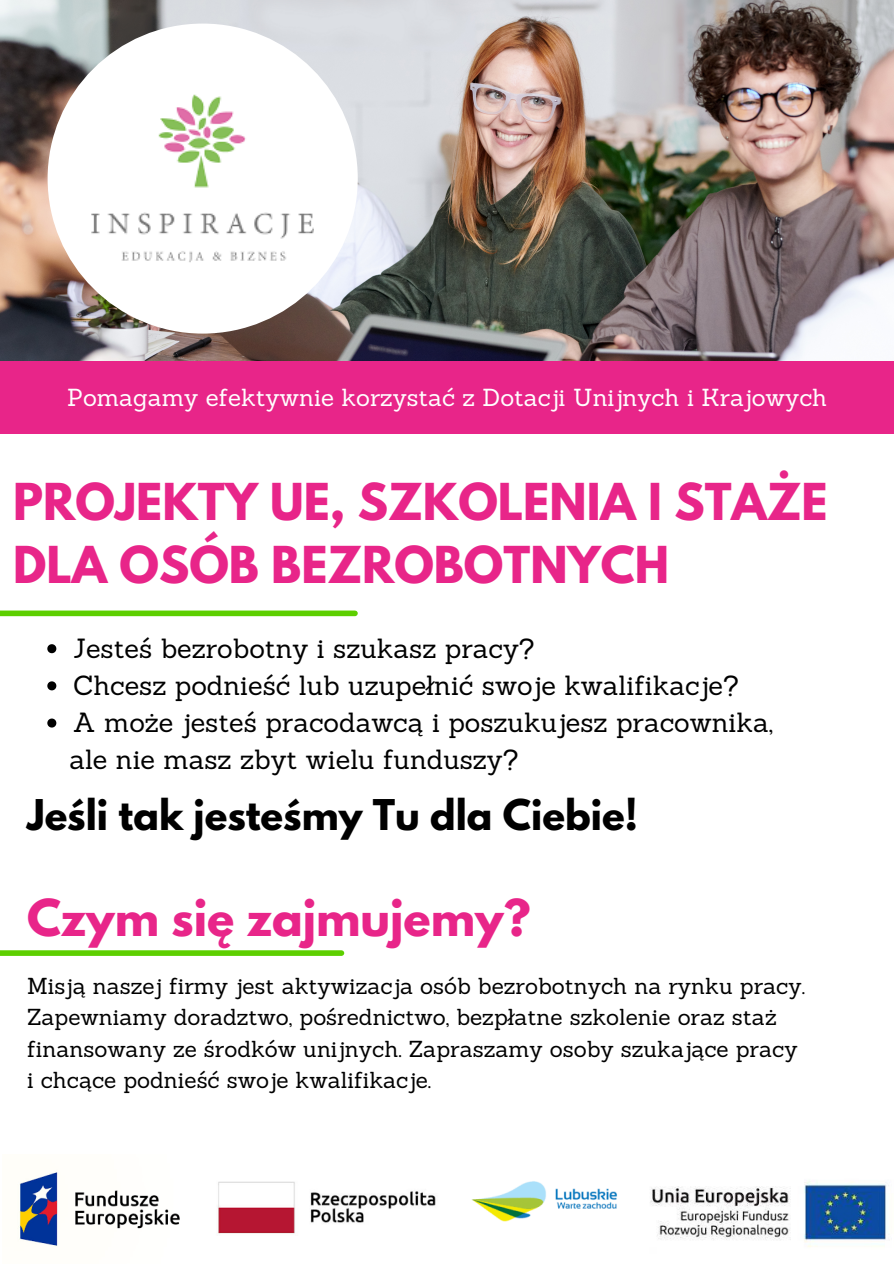
<style>
.page{position:relative;width:894px;height:1264px;background:#fff}
.page>*{position:absolute;margin:0;border:0;box-sizing:border-box;transform-origin:0 0}
.t1{font:700 45px/63px "League Spartan";color:#e82589}
.t2{font:700 37.5px "League Spartan";color:#000}
.t3{font:27px "Sanchez";color:#000}
.t4{font:24px "Sanchez";color:#fff}
.t5{font:22.5px/31.5px "Sanchez";color:#000}
</style>
<div class="page">
<img style="left:0;top:0;width:893px;height:362px">
<div style="left:0;top:362px;width:893px;height:72px;background:#e82589"></div>
<img style="left:48px;top:24px;width:309px;height:309px;border-radius:50%">
<img style="left:650px;top:1181px;width:239px;height:66px">
<img style="left:471px;top:1181px;width:146px;height:41px">
<div style="left:0;top:610px;width:355px;height:6px;background:#5dcf00"></div>
<div style="left:0;top:950px;width:341px;height:5px;background:#5dcf00"></div>
<img style="left:17px;top:1172px;width:163px;height:74px">
<img style="left:217px;top:1181px;width:219px;height:53px">
<svg style="left:47px;top:644px;width:9px;height:9px"></svg>
<svg style="left:47px;top:681px;width:9px;height:9px"></svg>
<svg style="left:47px;top:718px;width:9px;height:9px"></svg>
<p class="t4" style="left:67px;top:382px;width:761px">Pomagamy efektywnie korzystać z Dotacji Unijnych i Krajowych</p>
<p class="t1" style="left:13px;top:475px;width:815px">PROJEKTY UE, SZKOLENIA I STAŻE<br>DLA OSÓB BEZROBOTNYCH</p>
<p class="t3" style="left:73px;top:630px;width:463px">Jesteś bezrobotny i szukasz pracy?</p>
<p class="t3" style="left:73px;top:667px;width:667px">Chcesz podnieść lub uzupełnić swoje kwalifikacje?</p>
<p class="t3" style="left:73px;top:705px;width:701px">A może jesteś pracodawcą i poszukujesz pracownika,</p>
<p class="t3" style="left:69px;top:742px;width:450px">ale nie masz zbyt wielu funduszy?</p>
<p class="t2" style="left:27px;top:796px;width:612px">Jeśli tak jesteśmy Tu dla Ciebie!</p>
<p class="t1" style="left:27px;top:891px;width:505px">Czym się zajmujemy?</p>
<p class="t5" style="left:27px;top:969px;width:779px">Misją naszej firmy jest aktywizacja osób bezrobotnych na rynku pracy.<br>Zapewniamy doradztwo, pośrednictwo, bezpłatne szkolenie oraz staż finansowany ze środków unijnych. Zapraszamy osoby szukające pracy</p>
<p class="t5" style="left:27px;top:1064px;width:405px">i chcące podnieść swoje kwalifikacje.</p>
</div>
